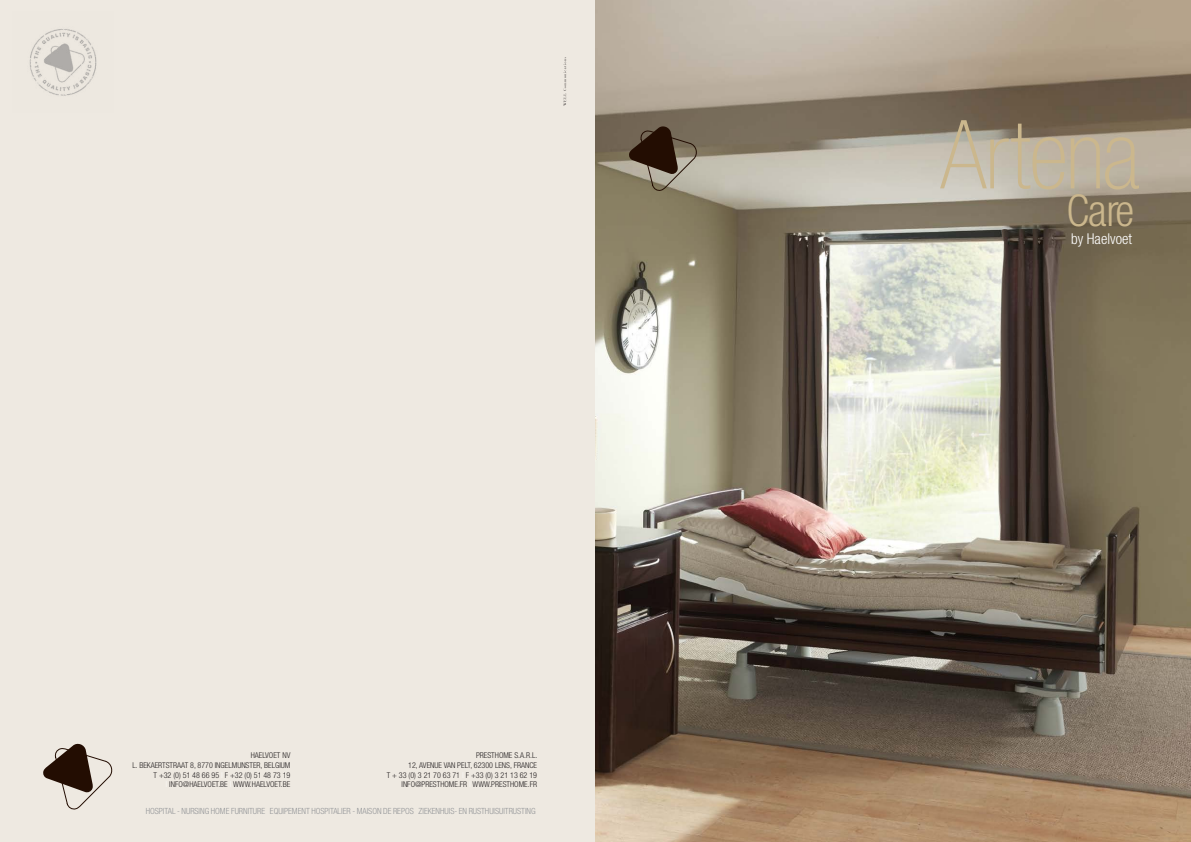
<style>
.page{position:relative;width:1191px;height:842px;background:#eee9e1}
.page>*{position:absolute;margin:0;border:0;box-sizing:border-box;transform-origin:0 0}
.t1{font:100 condensed 95.4px "Helvetica Neue LT Std";color:#cbb78d}
.t2{font:300 condensed 44px "Helvetica Neue LT Std";color:#cbb78d}
.t3{font:300 condensed 14.9px "Helvetica Neue LT Std";color:#fff}
.t4{font:300 condensed 8.5px "Helvetica Neue LT Std";letter-spacing:-.005em;color:#939598}
.t5{font:300 condensed 8px "Helvetica Neue LT Std";color:#231f20}
.s1{color:#fff}
.s2{font-size:93.3px}
</style>
<div class="page">
<img style="left:29px;top:29px;width:68px;height:67px">
<svg style="left:563px;top:57px;width:3px;height:49px"></svg>
<img style="left:595px;top:0;width:596px;height:842px">
<svg style="left:628px;top:126px;width:69px;height:66px;background:#6f6252"></svg>
<svg style="left:43px;top:743px;width:69px;height:67px"></svg>
<p class="t5" style="left:251px;top:751px;width:41px">HAELVOET NV</p>
<p class="t5" style="left:132px;top:761px;width:159px">L. BEKAERTSTRAAT 8, 8770 INGELMUNSTER, BELGIUM</p>
<p class="t5" style="left:153px;top:770px;width:138px">T +32 (0) 51 48 66 95 <span class="s1">|</span> F +32 (0) 51 48 73 19</p>
<p class="t5" style="left:166px;top:780px;width:126px"><span class="s1">|</span> INFO@HAELVOET.BE <span class="s1">|</span> WWW.HAELVOET.BE</p>
<p class="t5" style="left:476px;top:751px;width:63px">PRESTHOME S.A.R.L.</p>
<p class="t5" style="left:408px;top:761px;width:130px">12, AVENUE VAN PELT, 62300 LENS, FRANCE</p>
<p class="t5" style="left:387px;top:770px;width:152px">T + 33 (0) 3 21 70 63 71 <span class="s1">|</span> F +33 (0) 3 21 13 62 19</p>
<p class="t5" style="left:401px;top:780px;width:137px">INFO@PRESTHOME.FR <span class="s1">|</span> WWW.PRESTHOME.FR</p>
<p class="t4" style="left:146px;top:806px;width:391px">HOSPITAL - NURSING HOME FURNITURE EQUIPEMENT HOSPITALIER - MAISON DE REPOS ZIEKENHUIS- EN RUSTHUISUITRUSTING</p>
<p class="t1" style="left:940px;top:101px;width:201px">A<span class="s2">r</span>tena</p>
<p class="t2" style="left:1066px;top:185px;width:69px">Care</p>
<p class="t3" style="left:1071px;top:230px;width:62px">by Haelvoet</p>
</div>
